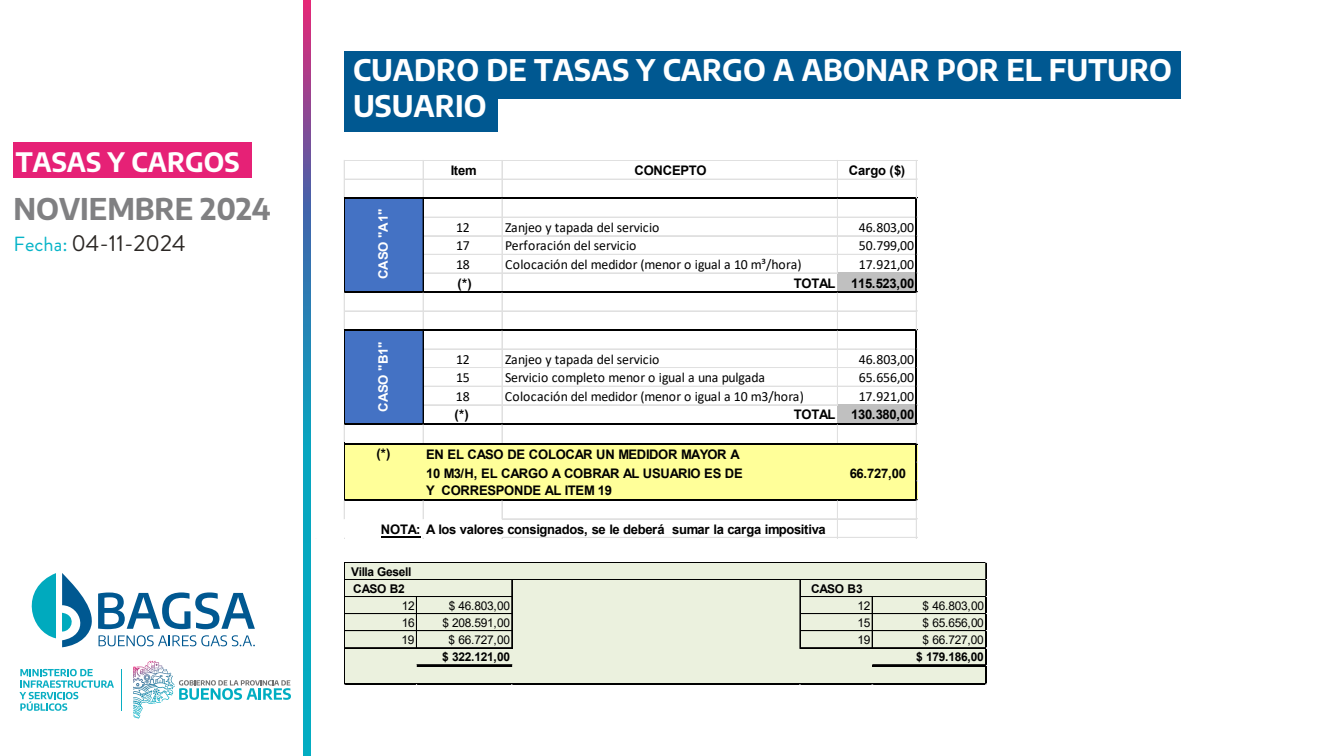
<style>
.page{position:relative;width:1344px;height:756px;background:#fff}
.page>*{position:absolute;margin:0;border:0;box-sizing:border-box;transform-origin:0 0}
.t1{font:700 29.4px "Encode Sans";color:#808082}
.t2{font:700 29.22px/35.1px "Encode Sans";color:#fff}
.t3{font:700 26.32px "Encode Sans";color:#fff}
.t4{font:23.07px "Brandon Grotesque";color:#2b2724}
.t5{font:13.96px "Calibri";letter-spacing:-.005em;color:#000}
.t6{font:700 13.2px/18.6px "Arial";letter-spacing:-.02em;color:#000}
.t7{font:700 13.02px "Arial";letter-spacing:-.015em;color:#fff}
.t8{font:12.07px "Arial";letter-spacing:-.025em;color:#000}
.t9{font:700 12.07px/17px "Arial";letter-spacing:-.025em;color:#000}
.s1{font-size:20.47px;color:#07b4c8}
</style>
<div class="page">
<svg style="left:303px;top:0;width:8px;height:756px;background:#3681af"></svg>
<div style="left:14px;top:143px;width:238px;height:35px;background:#e62176"></div>
<svg style="left:137px;top:661px;width:26px;height:14px"></svg>
<svg style="left:19px;top:669px;width:95px;height:42px"></svg>
<hr style="left:121px;top:669px;width:1px;height:42px;background:#09aec3">
<svg style="left:179px;top:680px;width:112px;height:20px"></svg>
<svg style="left:31px;top:573px;width:25px;height:65px"></svg>
<svg style="left:62px;top:573px;width:193px;height:74px"></svg>
<div style="left:344px;top:51px;width:837px;height:47px;background:#005891"></div>
<div style="left:344px;top:96px;width:154px;height:36px;background:#005891"></div>
<div style="left:345px;top:198px;width:79px;height:76px;background:#4472c4"></div>
<div style="left:345px;top:273px;width:79px;height:20px;background:#4472c4"></div>
<div style="left:837px;top:273px;width:80px;height:20px;background:#c0c0c0"></div>
<div style="left:345px;top:330px;width:79px;height:76px;background:#4472c4"></div>
<div style="left:345px;top:405px;width:79px;height:20px;background:#4472c4"></div>
<div style="left:837px;top:405px;width:80px;height:20px;background:#c0c0c0"></div>
<div style="left:345px;top:444px;width:572px;height:57px;background:#ff9"></div>
<hr style="left:381px;top:536px;width:40px;height:1px;background:#000">
<hr style="left:344px;top:160px;width:1px;height:38px;background:#e0e0e0">
<hr style="left:423px;top:160px;width:1px;height:38px;background:#e0e0e0">
<hr style="left:502px;top:160px;width:1px;height:38px;background:#e0e0e0">
<hr style="left:837px;top:160px;width:1px;height:38px;background:#e0e0e0">
<hr style="left:345px;top:198px;width:572px;height:1px;background:#000">
<hr style="left:916px;top:160px;width:1px;height:38px;background:#e0e0e0">
<hr style="left:424px;top:217px;width:492px;height:1px;background:#e0e0e0">
<hr style="left:424px;top:236px;width:492px;height:1px;background:#e0e0e0">
<hr style="left:424px;top:254px;width:492px;height:1px;background:#e0e0e0">
<hr style="left:424px;top:273px;width:413px;height:1px;background:#e0e0e0">
<hr style="left:837px;top:199px;width:1px;height:74px;background:#e0e0e0">
<hr style="left:344px;top:198px;width:1px;height:95px;background:#000">
<hr style="left:423px;top:199px;width:1px;height:93px;background:#000">
<hr style="left:502px;top:199px;width:1px;height:93px;background:#e0e0e0">
<hr style="left:345px;top:292px;width:572px;height:1px;background:#000">
<hr style="left:916px;top:199px;width:1px;height:94px;background:#000">
<hr style="left:344px;top:293px;width:1px;height:37px;background:#e0e0e0">
<hr style="left:423px;top:293px;width:1px;height:37px;background:#e0e0e0">
<hr style="left:502px;top:293px;width:1px;height:37px;background:#e0e0e0">
<hr style="left:837px;top:293px;width:1px;height:37px;background:#e0e0e0">
<hr style="left:345px;top:330px;width:572px;height:1px;background:#000">
<hr style="left:916px;top:293px;width:1px;height:37px;background:#e0e0e0">
<hr style="left:424px;top:349px;width:492px;height:1px;background:#e0e0e0">
<hr style="left:424px;top:367px;width:492px;height:1px;background:#e0e0e0">
<hr style="left:424px;top:368px;width:492px;height:1px;background:#e0e0e0">
<hr style="left:424px;top:386px;width:492px;height:1px;background:#e0e0e0">
<hr style="left:424px;top:405px;width:413px;height:1px;background:#e0e0e0">
<hr style="left:837px;top:331px;width:1px;height:74px;background:#e0e0e0">
<hr style="left:344px;top:330px;width:1px;height:95px;background:#000">
<hr style="left:423px;top:331px;width:1px;height:92px;background:#000">
<hr style="left:502px;top:331px;width:1px;height:92px;background:#e0e0e0">
<hr style="left:345px;top:423px;width:572px;height:2px;background:#000">
<hr style="left:916px;top:331px;width:1px;height:94px;background:#000">
<svg style="left:344px;top:425px;width:1px;height:18px"></svg>
<svg style="left:423px;top:425px;width:1px;height:18px"></svg>
<svg style="left:502px;top:425px;width:1px;height:18px"></svg>
<svg style="left:837px;top:425px;width:1px;height:18px"></svg>
<hr style="left:345px;top:443px;width:572px;height:1px;background:#000">
<hr style="left:344px;top:443px;width:1px;height:58px;background:#000">
<hr style="left:345px;top:499px;width:572px;height:2px;background:#000">
<hr style="left:916px;top:444px;width:1px;height:57px;background:#000">
<svg style="left:344px;top:501px;width:1px;height:18px"></svg>
<svg style="left:423px;top:501px;width:1px;height:18px"></svg>
<svg style="left:502px;top:501px;width:1px;height:18px"></svg>
<hr style="left:837px;top:501px;width:1px;height:37px;background:#e0e0e0">
<hr style="left:916px;top:501px;width:1px;height:37px;background:#e0e0e0">
<hr style="left:344px;top:160px;width:573px;height:1px;background:#e0e0e0">
<hr style="left:344px;top:179px;width:573px;height:1px;background:#e0e0e0">
<hr style="left:344px;top:311px;width:573px;height:1px;background:#e0e0e0">
<svg style="left:916px;top:424px;width:2px;height:21px"></svg>
<hr style="left:503px;top:519px;width:414px;height:1px;background:#e0e0e0">
<hr style="left:503px;top:537px;width:414px;height:1px;background:#e0e0e0">
<div style="left:345px;top:563px;width:641px;height:122px;background:#ebf1de"></div>
<hr style="left:345px;top:562px;width:641px;height:1px;background:#000">
<hr style="left:345px;top:579px;width:641px;height:1px;background:#000">
<hr style="left:345px;top:596px;width:167px;height:1px;background:#000">
<hr style="left:345px;top:597px;width:167px;height:1px;background:#000">
<hr style="left:801px;top:596px;width:184px;height:1px;background:#000">
<hr style="left:801px;top:597px;width:184px;height:1px;background:#000">
<hr style="left:986px;top:563px;width:1px;height:34px;background:#000">
<hr style="left:345px;top:614px;width:167px;height:1px;background:#000">
<hr style="left:801px;top:614px;width:184px;height:1px;background:#000">
<hr style="left:345px;top:631px;width:167px;height:1px;background:#000">
<hr style="left:801px;top:631px;width:184px;height:1px;background:#000">
<hr style="left:416px;top:597px;width:1px;height:51px;background:#000">
<hr style="left:345px;top:648px;width:167px;height:1px;background:#000">
<hr style="left:512px;top:580px;width:1px;height:68px;background:#000">
<hr style="left:800px;top:580px;width:1px;height:68px;background:#000">
<hr style="left:872px;top:597px;width:1px;height:51px;background:#000">
<hr style="left:801px;top:648px;width:184px;height:1px;background:#000">
<hr style="left:417px;top:665px;width:95px;height:1px;background:#000">
<hr style="left:417px;top:666px;width:95px;height:1px;background:#000">
<hr style="left:873px;top:665px;width:112px;height:1px;background:#000">
<hr style="left:873px;top:666px;width:112px;height:1px;background:#000">
<hr style="left:344px;top:562px;width:1px;height:123px;background:#000">
<hr style="left:345px;top:683px;width:641px;height:2px;background:#000">
<hr style="left:985px;top:597px;width:1px;height:88px;background:#000">
<h3 class="t3" style="left:16px;top:142px;width:225px">TASAS Y CARGOS</h3>
<h1 class="t1" style="left:14px;top:187px;width:258px">NOVIEMBRE 2024</h1>
<h3 class="t4" style="left:14px;top:227px;width:173px"><span class="s1">Fecha:</span> 04-11-2024</h3>
<h2 class="t2" style="left:353px;top:51px;width:821px">CUADRO DE TASAS Y CARGO A ABONAR POR EL FUTURO<br>USUARIO</h2>
<p class="t7" style="left:374px;top:279px;width:71px;rotate:-90deg">CASO "A1"</p>
<p class="t7" style="left:374px;top:412px;width:71px;rotate:-90deg">CASO "B1"</p>
<p class="t6" style="left:451px;top:161px;width:28px">Item</p>
<p class="t6" style="left:634px;top:161px;width:74px">CONCEPTO</p>
<p class="t6" style="left:849px;top:161px;width:58px">Cargo ($)</p>
<p class="t5" style="left:456px;top:217px;width:15px">12</p>
<p class="t5" style="left:505px;top:217px;width:156px">Zanjeo y tapada del servicio</p>
<p class="t5" style="left:859px;top:217px;width:57px">46.803,00</p>
<p class="t5" style="left:456px;top:236px;width:15px">17</p>
<p class="t5" style="left:505px;top:236px;width:133px">Perforación del servicio</p>
<p class="t5" style="left:859px;top:236px;width:57px">50.799,00</p>
<p class="t5" style="left:456px;top:255px;width:15px">18</p>
<p class="t5" style="left:505px;top:255px;width:298px">Colocación del medidor (menor o igual a 10 m³/hora)</p>
<p class="t5" style="left:859px;top:255px;width:57px">17.921,00</p>
<p class="t6" style="left:458px;top:274px;width:16px">(*)</p>
<p class="t6" style="left:794px;top:274px;width:122px">TOTAL 115.523,00</p>
<p class="t5" style="left:456px;top:349px;width:15px">12</p>
<p class="t5" style="left:505px;top:349px;width:156px">Zanjeo y tapada del servicio</p>
<p class="t5" style="left:859px;top:349px;width:57px">46.803,00</p>
<p class="t5" style="left:456px;top:368px;width:15px">15</p>
<p class="t5" style="left:505px;top:368px;width:262px">Servicio completo menor o igual a una pulgada</p>
<p class="t5" style="left:859px;top:368px;width:57px">65.656,00</p>
<p class="t5" style="left:456px;top:387px;width:15px">18</p>
<p class="t5" style="left:505px;top:387px;width:301px">Colocación del medidor (menor o igual a 10 m3/hora)</p>
<p class="t5" style="left:859px;top:387px;width:57px">17.921,00</p>
<p class="t6" style="left:454px;top:406px;width:16px">(*)</p>
<p class="t6" style="left:794px;top:406px;width:122px">TOTAL 130.380,00</p>
<p class="t6" style="left:376px;top:444px;width:16px">(*)</p>
<p class="t6" style="left:426px;top:445px;width:318px">EN EL CASO DE COLOCAR UN MEDIDOR MAYOR A<br>10 M3/H, EL CARGO A COBRAR AL USUARIO ES DE</p>
<p class="t6" style="left:426px;top:482px;width:187px">Y CORRESPONDE AL ITEM 19</p>
<p class="t6" style="left:381px;top:520px;width:446px">NOTA: A los valores consignados, se le deberá sumar la carga impositiva</p>
<p class="t6" style="left:850px;top:464px;width:58px">66.727,00</p>
<p class="t9" style="left:351px;top:563px;width:62px">Villa Gesell<br>CASO B2</p>
<p class="t9" style="left:811px;top:580px;width:53px">CASO B3</p>
<p class="t8" style="left:402px;top:597px;width:14px">12</p>
<p class="t8" style="left:449px;top:597px;width:63px">$ 46.803,00</p>
<p class="t8" style="left:857px;top:597px;width:14px">12</p>
<p class="t8" style="left:923px;top:597px;width:63px">$ 46.803,00</p>
<p class="t8" style="left:402px;top:615px;width:14px">16</p>
<p class="t8" style="left:442px;top:615px;width:69px">$ 208.591,00</p>
<p class="t8" style="left:857px;top:615px;width:14px">15</p>
<p class="t8" style="left:923px;top:615px;width:63px">$ 65.656,00</p>
<p class="t8" style="left:402px;top:632px;width:14px">19</p>
<p class="t8" style="left:449px;top:632px;width:63px">$ 66.727,00</p>
<p class="t8" style="left:857px;top:632px;width:14px">19</p>
<p class="t8" style="left:923px;top:632px;width:63px">$ 66.727,00</p>
<p class="t9" style="left:442px;top:649px;width:69px">$ 322.121,00</p>
<p class="t9" style="left:916px;top:649px;width:69px">$ 179.186,00</p>
</div>
